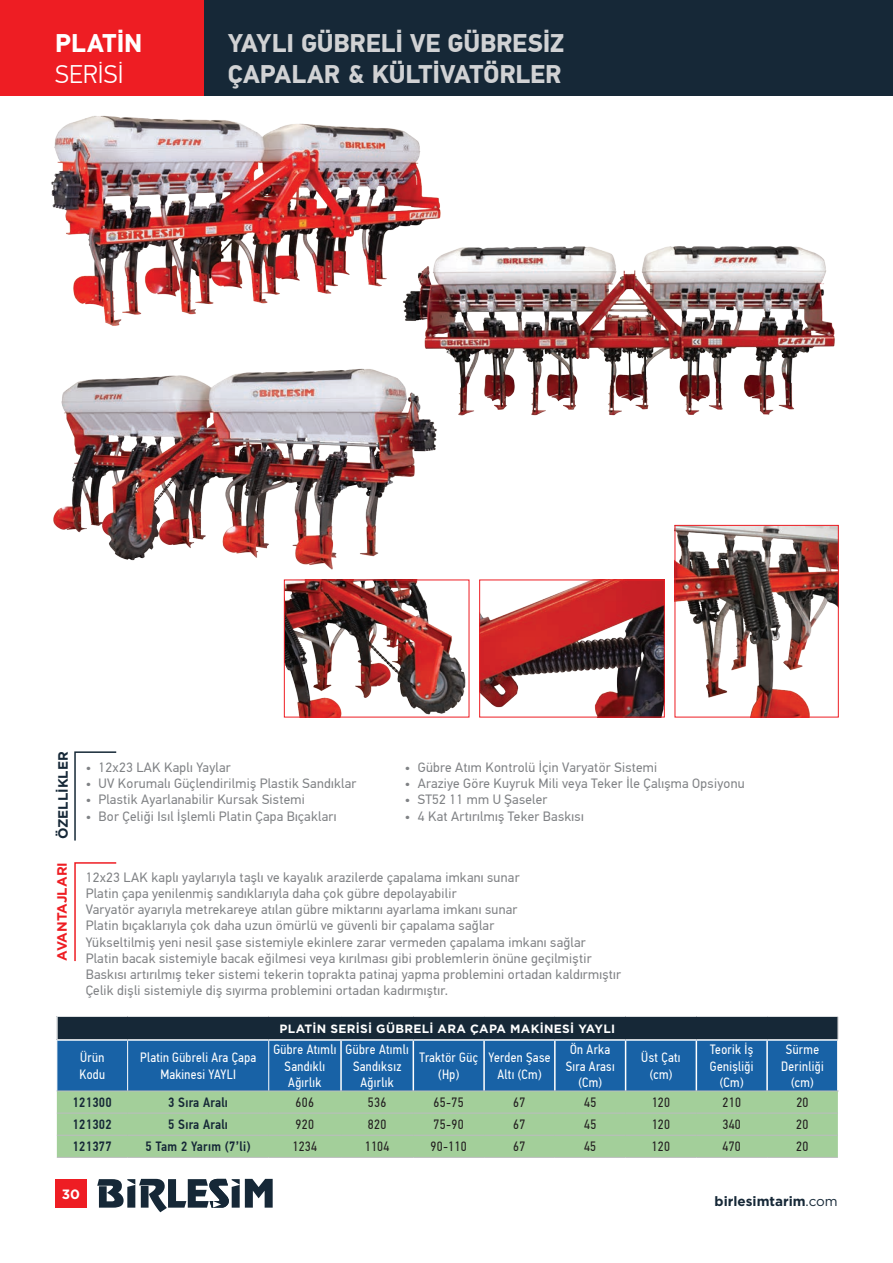
<style>
.page{position:relative;width:893px;height:1263px;background:#fff}
.page>*{position:absolute;margin:0;border:0;box-sizing:border-box;transform-origin:0 0}
.t1{font:700 25.5px/30.6px "PF Din Text Pro";letter-spacing:-.01em;color:#d1d2d4}
.t2{font:700 25.5px "PF Din Text Pro";letter-spacing:.01em;color:#fff}
.t3{font:300 25.5px "PF Din Text Pro";letter-spacing:.005em;color:#fff}
.t4{font:13.5px/16.2px "PF Din Text Pro";letter-spacing:.02em;color:#808285}
.t5{font:13.5px/16.2px "PF Din Text Cond Pro";letter-spacing:.025em;color:#fff;text-align:center}
.t6{font:13.5px "PF Din Text Cond Pro";letter-spacing:.025em;color:#231f20}
.t7{font:500 13.5px "PF Din Text Cond Pro";letter-spacing:.025em;color:#162837}
.t8{font:700 13.5px "Gotham";color:#162837}
.t9{font:700 13.5px "Gotham";color:#ee1d23}
.t10{font:700 13.5px "Gotham";color:#fff}
.t11{font:700 12px "Gotham";letter-spacing:.025em;color:#fff}
.s1{font-weight:400}
</style>
<div class="page">
<div style="left:0;top:0;width:205px;height:96px;background:#ee1d23"></div>
<div style="left:205px;top:0;width:688px;height:96px;background:#162837"></div>
<svg style="left:74px;top:751px;width:43px;height:90px"></svg>
<svg style="left:74px;top:862px;width:43px;height:100px"></svg>
<img style="left:51px;top:115px;width:369px;height:162px">
<img style="left:53px;top:277px;width:432px;height:314px">
<img style="left:387px;top:146px;width:448px;height:324px">
<div style="left:57px;top:1092px;width:781px;height:65px;background:#a3cf9a"></div>
<hr style="left:57px;top:1113px;width:71px;height:1px;background:#bcbdc0">
<hr style="left:128px;top:1113px;width:141px;height:1px;background:#bcbdc0">
<hr style="left:269px;top:1113px;width:72px;height:1px;background:#bcbdc0">
<hr style="left:57px;top:1135px;width:71px;height:1px;background:#bcbdc0">
<hr style="left:128px;top:1135px;width:141px;height:1px;background:#bcbdc0">
<hr style="left:269px;top:1135px;width:72px;height:1px;background:#bcbdc0">
<hr style="left:341px;top:1113px;width:72px;height:1px;background:#bcbdc0">
<hr style="left:413px;top:1113px;width:71px;height:1px;background:#bcbdc0">
<hr style="left:341px;top:1135px;width:72px;height:1px;background:#bcbdc0">
<hr style="left:413px;top:1135px;width:71px;height:1px;background:#bcbdc0">
<hr style="left:484px;top:1113px;width:71px;height:1px;background:#bcbdc0">
<hr style="left:555px;top:1113px;width:71px;height:1px;background:#bcbdc0">
<hr style="left:626px;top:1113px;width:70px;height:1px;background:#bcbdc0">
<hr style="left:484px;top:1135px;width:71px;height:1px;background:#bcbdc0">
<hr style="left:555px;top:1135px;width:71px;height:1px;background:#bcbdc0">
<hr style="left:626px;top:1135px;width:70px;height:1px;background:#bcbdc0">
<svg style="left:58px;top:1017px;width:781px;height:74px;background:#195184"></svg>
<hr style="left:696px;top:1113px;width:71px;height:1px;background:#bcbdc0">
<hr style="left:767px;top:1113px;width:71px;height:1px;background:#bcbdc0">
<hr style="left:696px;top:1135px;width:71px;height:1px;background:#bcbdc0">
<hr style="left:767px;top:1135px;width:71px;height:1px;background:#bcbdc0">
<hr style="left:340px;top:1041px;width:2px;height:50px;background:#fff">
<hr style="left:413px;top:1041px;width:1px;height:50px;background:#fff">
<hr style="left:483px;top:1041px;width:2px;height:50px;background:#fff">
<hr style="left:554px;top:1041px;width:2px;height:50px;background:#fff">
<hr style="left:625px;top:1041px;width:1px;height:50px;background:#fff">
<hr style="left:696px;top:1041px;width:1px;height:50px;background:#fff">
<hr style="left:766px;top:1041px;width:2px;height:50px;background:#fff">
<hr style="left:837px;top:1041px;width:2px;height:50px;background:#fff">
<hr style="left:127px;top:1041px;width:1px;height:50px;background:#fff">
<hr style="left:268px;top:1041px;width:1px;height:50px;background:#fff">
<hr style="left:56px;top:1039px;width:72px;height:2px;background:#fff">
<hr style="left:128px;top:1039px;width:141px;height:2px;background:#fff">
<hr style="left:269px;top:1039px;width:72px;height:2px;background:#fff">
<hr style="left:341px;top:1039px;width:72px;height:2px;background:#fff">
<hr style="left:413px;top:1039px;width:71px;height:2px;background:#fff">
<hr style="left:484px;top:1039px;width:71px;height:2px;background:#fff">
<hr style="left:555px;top:1039px;width:71px;height:2px;background:#fff">
<hr style="left:626px;top:1039px;width:70px;height:2px;background:#fff">
<hr style="left:696px;top:1039px;width:71px;height:2px;background:#fff">
<hr style="left:767px;top:1039px;width:72px;height:2px;background:#fff">
<hr style="left:269px;top:1091px;width:72px;height:1px;background:#bcbdc0">
<hr style="left:341px;top:1091px;width:72px;height:1px;background:#bcbdc0">
<hr style="left:413px;top:1091px;width:71px;height:1px;background:#bcbdc0">
<hr style="left:484px;top:1091px;width:71px;height:1px;background:#bcbdc0">
<hr style="left:555px;top:1091px;width:71px;height:1px;background:#bcbdc0">
<hr style="left:626px;top:1091px;width:70px;height:1px;background:#bcbdc0">
<hr style="left:696px;top:1091px;width:71px;height:1px;background:#bcbdc0">
<hr style="left:767px;top:1091px;width:72px;height:1px;background:#bcbdc0">
<hr style="left:269px;top:1157px;width:72px;height:1px;background:#bcbdc0">
<hr style="left:341px;top:1157px;width:72px;height:1px;background:#bcbdc0">
<hr style="left:413px;top:1157px;width:71px;height:1px;background:#bcbdc0">
<hr style="left:484px;top:1157px;width:71px;height:1px;background:#bcbdc0">
<hr style="left:555px;top:1157px;width:71px;height:1px;background:#bcbdc0">
<hr style="left:626px;top:1157px;width:70px;height:1px;background:#bcbdc0">
<hr style="left:696px;top:1157px;width:71px;height:1px;background:#bcbdc0">
<hr style="left:767px;top:1157px;width:71px;height:1px;background:#bcbdc0">
<hr style="left:57px;top:1091px;width:71px;height:1px;background:#bcbdc0">
<hr style="left:128px;top:1091px;width:141px;height:1px;background:#bcbdc0">
<hr style="left:57px;top:1157px;width:71px;height:1px;background:#bcbdc0">
<hr style="left:128px;top:1157px;width:141px;height:1px;background:#bcbdc0">
<img style="left:677px;top:527px;width:160px;height:188px">
<div style="left:675px;top:525px;width:164px;height:192px;border:1px solid #ee1d23"></div>
<img style="left:481px;top:582px;width:182px;height:133px">
<div style="left:479px;top:580px;width:186px;height:137px;border:1px solid #ee1d23"></div>
<img style="left:286px;top:582px;width:181px;height:133px">
<div style="left:284px;top:580px;width:185px;height:137px;border:1px solid #ee1d23"></div>
<svg style="left:97px;top:1179px;width:176px;height:33px"></svg>
<div style="left:55px;top:1179px;width:32px;height:29px;background:#ee1d23"></div>
<h1 class="t2" style="left:55px;top:28px;width:89px">PLATİN</h1>
<h1 class="t3" style="left:55px;top:59px;width:70px">SERİSİ</h1>
<h1 class="t1" style="left:228px;top:29px;width:338px">YAYLI GÜBRELI VE GÜBRESIZ<br>ÇAPALAR &amp; KÜLTIVATÖRLER</h1>
<p class="t8" style="left:54px;top:839px;width:89px;rotate:-90deg">ÖZELLİKLER</p>
<p class="t9" style="left:53px;top:961px;width:100px;rotate:-90deg">AVANTAJLARI</p>
<p class="t4" style="left:86px;top:759px;width:147px">• 12x23 LAK Kaplı Yaylar</p>
<p class="t4" style="left:86px;top:775px;width:272px">• UV Korumalı Güçlendirilmiş Plastik Sandıklar</p>
<p class="t4" style="left:86px;top:792px;width:221px">• Plastik Ayarlanabilir Kursak Sistemi</p>
<p class="t4" style="left:86px;top:808px;width:252px">• Bor Çeliği Isıl İşlemli Platin Çapa Bıçakları</p>
<p class="t4" style="left:405px;top:759px;width:254px">• Gübre Atım Kontrolü İçin Varyatör Sistemi</p>
<p class="t4" style="left:405px;top:775px;width:341px">• Araziye Göre Kuyruk Mili veya Teker İle Çalışma Opsiyonu</p>
<p class="t4" style="left:405px;top:792px;width:144px">• ST52 11 mm U Şaseler</p>
<p class="t4" style="left:405px;top:808px;width:180px">• 4 Kat Artırılmış Teker Baskısı</p>
<p class="t4" style="left:86px;top:869px;width:537px">12x23 LAK kaplı yaylarıyla taşlı ve kayalık arazilerde çapalama imkanı sunar<br>Platin çapa yenilenmiş sandıklarıyla daha çok gübre depolayabilir<br>Varyatör ayarıyla metrekareye atılan gübre miktarını ayarlama imkanı sunar<br>Platin bıçaklarıyla çok daha uzun ömürlü ve güvenli bir çapalama sağlar<br>Yükseltilmiş yeni nesil şase sistemiyle ekinlere zarar vermeden çapalama imkanı sağlar Platin bacak sistemiyle bacak eğilmesi veya kırılması gibi problemlerin önüne geçilmiştir Baskısı artırılmış teker sistemi tekerin toprakta patinaj yapma problemini ortadan kaldırmıştır Çelik dişli sistemiyle diş sıyırma problemini ortadan kadırmıştır.</p>
<p class="t11" style="left:280px;top:1020px;width:337px">PLATİN SERISI GÜBRELI ARA ÇAPA MAKI NESI YAYLI</p>
<p class="t5" style="left:79px;top:1050px;width:27px;text-align:left">Ürün<br>Kodu</p>
<p class="t5" style="left:140px;top:1050px;width:117px">Platin Gübreli Ara Çapa<br>Makinesi YAYLI</p>
<p class="t5" style="left:273px;top:1042px;width:65px">Gübre Atımlı<br>Sandıklı<br>Ağırlık</p>
<p class="t5" style="left:346px;top:1042px;width:65px">Gübre Atımlı<br>Sandıksız<br>Ağırlık</p>
<p class="t5" style="left:419px;top:1050px;width:60px">Traktör Güç (Hp)</p>
<p class="t5" style="left:488px;top:1050px;width:64px">Yerden Şase<br>Altı (Cm)</p>
<p class="t5" style="left:566px;top:1042px;width:50px">Ön Arka<br>Sıra Arası (Cm)</p>
<p class="t5" style="left:641px;top:1050px;width:41px">Üst Çatı (cm)</p>
<p class="t5" style="left:710px;top:1042px;width:45px">Teorik İş<br>Genişliği (Cm)</p>
<p class="t5" style="left:781px;top:1042px;width:44px">Sürme<br>Derinliği (cm)</p>
<p class="t7" style="left:73px;top:1094px;width:41px">121300</p>
<p class="t7" style="left:168px;top:1094px;width:61px">3 Sıra Aralı</p>
<p class="t6" style="left:296px;top:1094px;width:20px">606</p>
<p class="t6" style="left:368px;top:1094px;width:20px">536</p>
<p class="t6" style="left:434px;top:1094px;width:32px">65-75</p>
<p class="t6" style="left:513px;top:1094px;width:14px">67</p>
<p class="t6" style="left:584px;top:1094px;width:14px">45</p>
<p class="t6" style="left:652px;top:1094px;width:20px">120</p>
<p class="t6" style="left:722px;top:1094px;width:20px">210</p>
<p class="t6" style="left:796px;top:1094px;width:14px">20</p>
<p class="t7" style="left:73px;top:1116px;width:41px">121302</p>
<p class="t7" style="left:168px;top:1116px;width:61px">5 Sıra Aralı</p>
<p class="t6" style="left:296px;top:1116px;width:20px">920</p>
<p class="t6" style="left:368px;top:1116px;width:20px">820</p>
<p class="t6" style="left:434px;top:1116px;width:32px">75-90</p>
<p class="t6" style="left:513px;top:1116px;width:14px">67</p>
<p class="t6" style="left:584px;top:1116px;width:14px">45</p>
<p class="t6" style="left:652px;top:1116px;width:20px">120</p>
<p class="t6" style="left:722px;top:1116px;width:20px">340</p>
<p class="t6" style="left:796px;top:1116px;width:14px">20</p>
<p class="t7" style="left:72px;top:1138px;width:41px">121377</p>
<p class="t7" style="left:146px;top:1138px;width:106px">5 Tam 2 Yarım (7’li)</p>
<p class="t6" style="left:292px;top:1139px;width:26px">1234</p>
<p class="t6" style="left:365px;top:1139px;width:26px">1104</p>
<p class="t6" style="left:430px;top:1139px;width:38px">90-110</p>
<p class="t6" style="left:513px;top:1139px;width:14px">67</p>
<p class="t6" style="left:584px;top:1139px;width:14px">45</p>
<p class="t6" style="left:652px;top:1139px;width:20px">120</p>
<p class="t6" style="left:722px;top:1139px;width:20px">470</p>
<p class="t6" style="left:796px;top:1139px;width:14px">20</p>
<p class="t10" style="left:62px;top:1185px;width:20px">30</p>
<p class="t8" style="left:715px;top:1192px;width:125px">birlesimtarim<span class="s1">.com</span></p>
</div>
